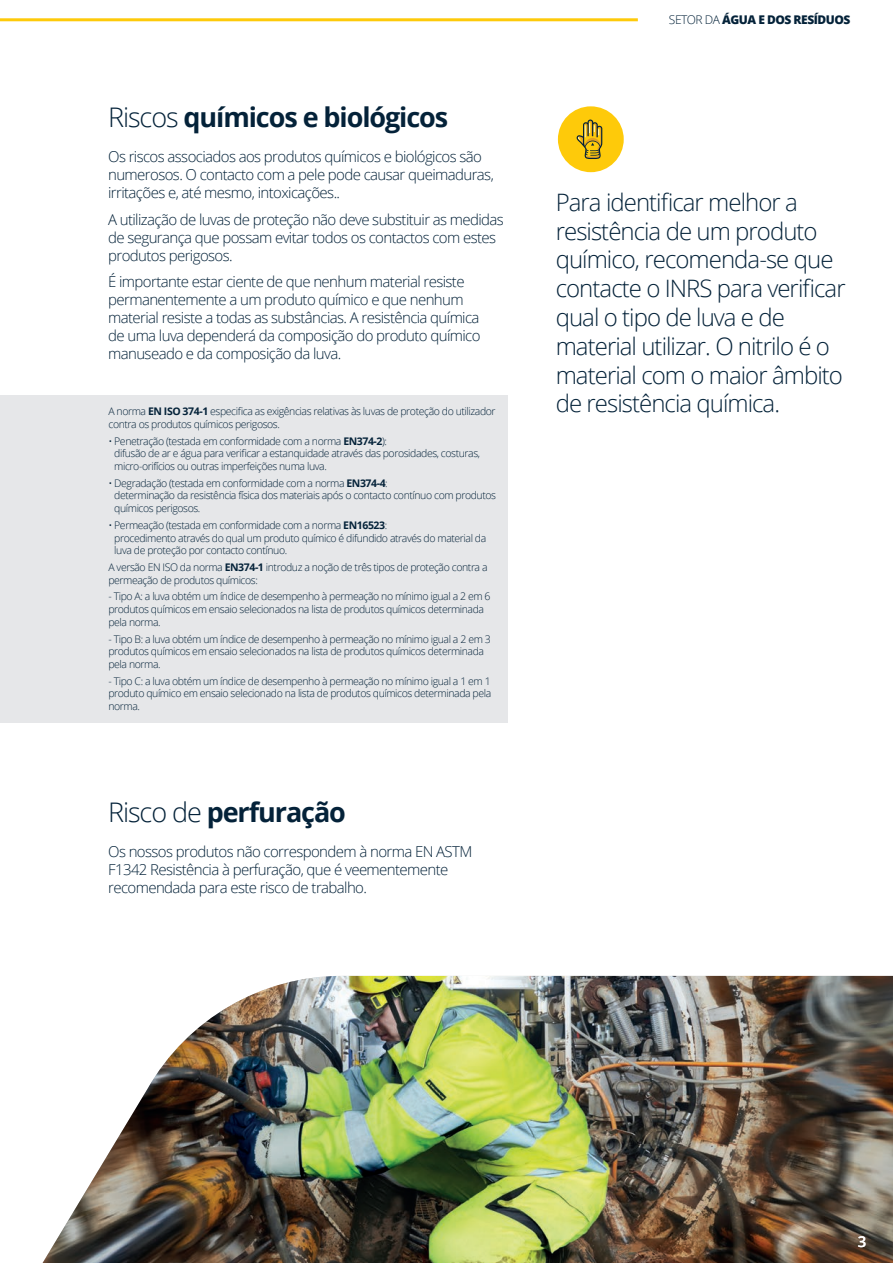
<style>
.page{position:relative;width:893px;height:1263px;background:#fff}
.page>*{position:absolute;margin:0;border:0;box-sizing:border-box;transform-origin:0 0}
.t1{font:700 27px "Open Sans";letter-spacing:-.04em;color:#042239}
.t2{font:300 24px/28.8px "Open Sans";letter-spacing:-.04em;color:#042239}
.t3{font:300 15px/18px "Open Sans";letter-spacing:-.04em;color:#042239}
.t4{font:600 15px "Open Sans";color:#fff}
.t5{font:800 12px "Open Sans";letter-spacing:-.04em;color:#042239}
.t6{font:300 10.5px/12.6px "Open Sans";letter-spacing:-.04em;color:#042239}
.s1{font-weight:300}
.s2{font-weight:700}
</style>
<div class="page">
<img style="left:43px;top:976px;width:850px;height:287px">
<div style="left:0;top:395px;width:508px;height:327px;background:#e6e7e9"></div>
<div style="left:558px;top:106px;width:66px;height:66px;background:#feca0a;border-radius:50%"></div>
<svg style="left:576px;top:120px;width:26px;height:39px"></svg>
<hr style="left:0;top:18px;width:638px;height:3px;background:#feca0a">
<p class="t1" style="left:108px;top:98px;width:342px"><span class="s1">Riscos</span> químicos e biológicos</p>
<p class="t3" style="left:108px;top:147px;width:387px">Os riscos associados aos produtos químicos e biológicos são numerosos. O contacto com a pele pode causar queimaduras, irritações e, até mesmo, intoxicações..</p>
<p class="t3" style="left:108px;top:210px;width:397px">A utilização de luvas de proteção não deve substituir as medidas de segurança que possam evitar todos os contactos com estes produtos perigosos.</p>
<p class="t3" style="left:108px;top:272px;width:374px">É importante estar ciente de que nenhum material resiste permanentemente a um produto químico e que nenhum material resiste a todas as substâncias. A resistência química de uma luva dependerá da composição do produto químico manuseado e da composição da luva.</p>
<p class="t6" style="left:108px;top:405px;width:389px">A norma <span class="s2">EN ISO 374-1</span> especifica as exigências relativas às luvas de proteção do utilizador contra os produtos químicos perigosos.</p>
<p class="t6" style="left:114px;top:434px;width:367px;text-indent:-6px">• Penetração (testada em conformidade com a norma <span class="s2">EN374-2</span>):<br>difusão de ar e água para verificar a estanquidade através das porosidades, costuras, micro-orifícios ou outras imperfeições numa luva.</p>
<p class="t6" style="left:114px;top:476px;width:383px;text-indent:-6px">• Degradação (testada em conformidade com a norma <span class="s2">EN374-4</span>:<br>determinação da resistência física dos materiais após o contacto contínuo com produtos químicos perigosos.</p>
<p class="t6" style="left:114px;top:518px;width:374px;text-indent:-6px">• Permeação (testada em conformidade com a norma <span class="s2">EN16523</span>:<br>procedimento através do qual um produto químico é difundido através do material da luva de proteção por contacto contínuo.</p>
<p class="t6" style="left:108px;top:561px;width:381px">A versão EN ISO da norma <span class="s2">EN374-1</span> introduz a noção de três tipos de proteção contra a permeação de produtos químicos:</p>
<p class="t6" style="left:108px;top:590px;width:384px">- Tipo A: a luva obtém um índice de desempenho à permeação no mínimo igual a 2 em 6 produtos químicos em ensaio selecionados na lista de produtos químicos determinada pela norma.</p>
<p class="t6" style="left:108px;top:632px;width:384px">- Tipo B: a luva obtém um índice de desempenho à permeação no mínimo igual a 2 em 3 produtos químicos em ensaio selecionados na lista de produtos químicos determinada pela norma.</p>
<p class="t6" style="left:108px;top:674px;width:384px;text-align:justify">- Tipo C: a luva obtém um índice de desempenho à permeação no mínimo igual a 1 em 1 produto químico em ensaio selecionado na lista de produtos químicos determinada pela norma.</p>
<p class="t1" style="left:108px;top:793px;width:239px"><span class="s1">Risco de</span> perfuração</p>
<p class="t3" style="left:108px;top:842px;width:366px">Os nossos produtos não correspondem à norma EN ASTM<br>F1342 Resistência à perfuração, que é veementemente recomendada para este risco de trabalho.</p>
<p class="t5" style="left:669px;top:11px;width:183px"><span class="s1">SETOR DA</span> ÁGUA E DOS RESÍDUOS</p>
<p class="t2" style="left:556px;top:187px;width:291px">Para identificar melhor a resistência de um produto químico, recomenda-se que contacte o INRS para verificar qual o tipo de luva e de material utilizar. O nitrilo é o material com o maior âmbito de resistência química.</p>
<p class="t4" style="left:858px;top:1232px;width:10px">3</p>
</div>
